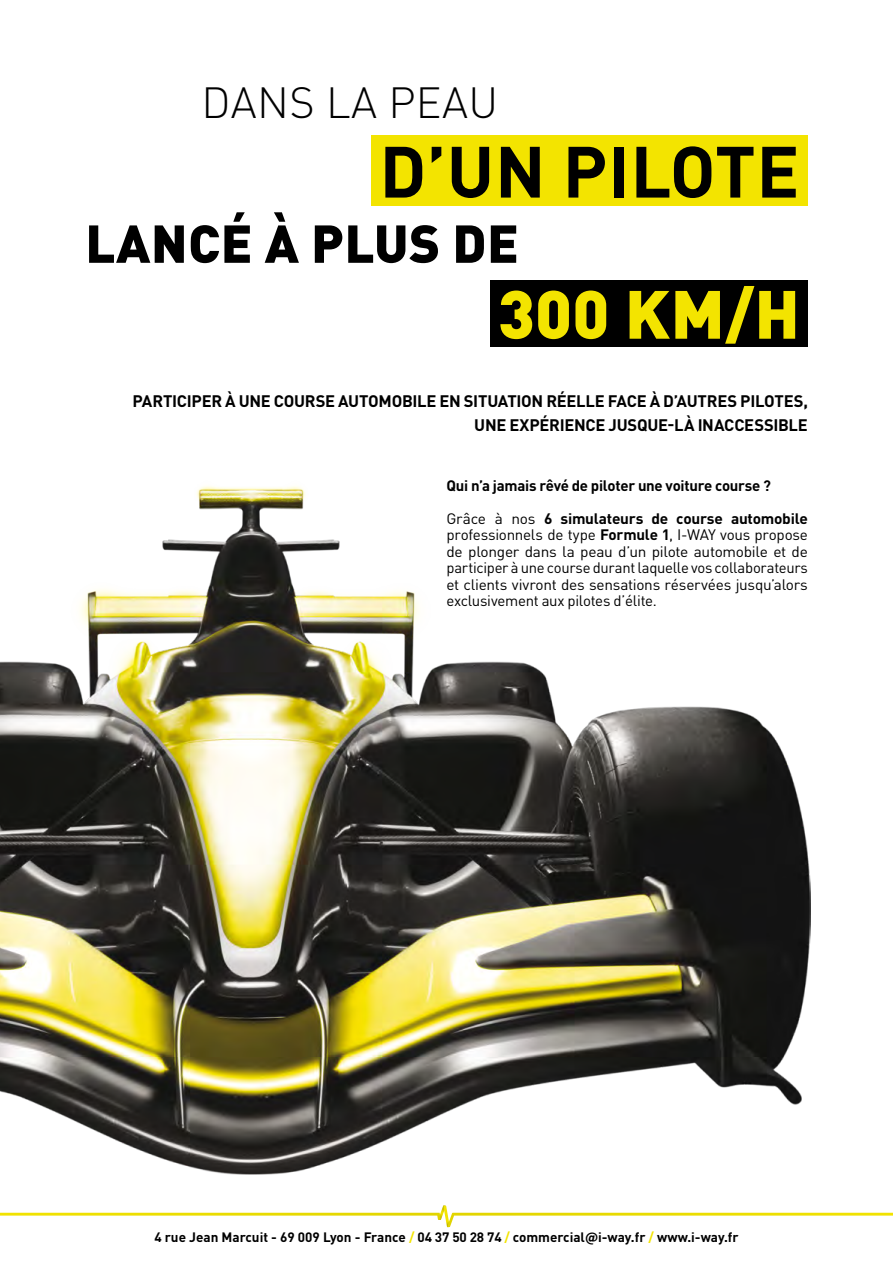
<style>
.page{position:relative;width:893px;height:1263px;background:#fff}
.page>*{position:absolute;margin:0;border:0;box-sizing:border-box;transform-origin:0 0}
.t1{font:700 71.25px "DIN Pro";letter-spacing:.01em;color:#000}
.t2{font:900 67.05px "DIN Pro";color:#f3e400}
.t3{font:900 52.5px "DIN Pro";letter-spacing:.01em;color:#000}
.t4{font:300 43.05px "DIN Pro";letter-spacing:.01em;color:#000}
.t5{font:700 16.5px/24px "DIN Pro";letter-spacing:-.015em;color:#000;text-align:right}
.t6{font:15px/16.5px "DIN Pro";letter-spacing:-.02em;color:#000;text-align:justify}
.t7{font:700 15px "DIN Pro";letter-spacing:-.02em;color:#000}
.t8{font:700 13.5px "DIN Pro";color:#000}
.s1{font-weight:700}
.s2{color:#f3e400}
</style>
<div class="page">
<svg style="left:0;top:1205px;width:893px;height:22px"></svg>
<div style="left:371px;top:135px;width:437px;height:71px;background:#f3e400"></div>
<div style="left:490px;top:280px;width:318px;height:66px;background:#000"></div>
<img style="left:0;top:486px;width:811px;height:688px">
<h3 class="t4" style="left:201px;top:69px;width:298px">DANS LA PEAU</h3>
<h1 class="t1" style="left:379px;top:112px;width:421px">D’UN PILOTE</h1>
<h3 class="t3" style="left:85px;top:199px;width:435px">LANCÉ À PLUS DE</h3>
<h2 class="t2" style="left:498px;top:257px;width:304px">300 KM/H</h2>
<p class="t5" style="left:132px;top:387px;width:677px">PARTICIPER À UNE COURSE AUTOMOBILE EN SITUATION RÉELLE FACE À D’AUTRES PILOTES,<br>UNE EXPÉRIENCE JUSQUE-LÀ INACCESSIBLE</p>
<p class="t7" style="left:446px;top:473px;width:326px">Qui n’a jamais rêvé de piloter une voiture course ?</p>
<p class="t6" style="left:446px;top:509px;width:363px">Grâce à nos <span class="s1">6 simulateurs de course automobile </span>professionnels de type <span class="s1">Formule 1</span>, I-WAY vous propose de plonger dans la peau d’un pilote automobile et de participer à une course durant laquelle vos collaborateurs et clients vivront des sensations réservées jusqu’alors exclusivement aux pilotes d’élite.</p>
<p class="t8" style="left:154px;top:1225px;width:586px">4 rue Jean Marcuit - 69 009 Lyon - France <span class="s2">/</span> 04 37 50 28 74 <span class="s2">/</span> commercial@i-way.fr <span class="s2">/</span> www.i-way.fr</p>
</div>
